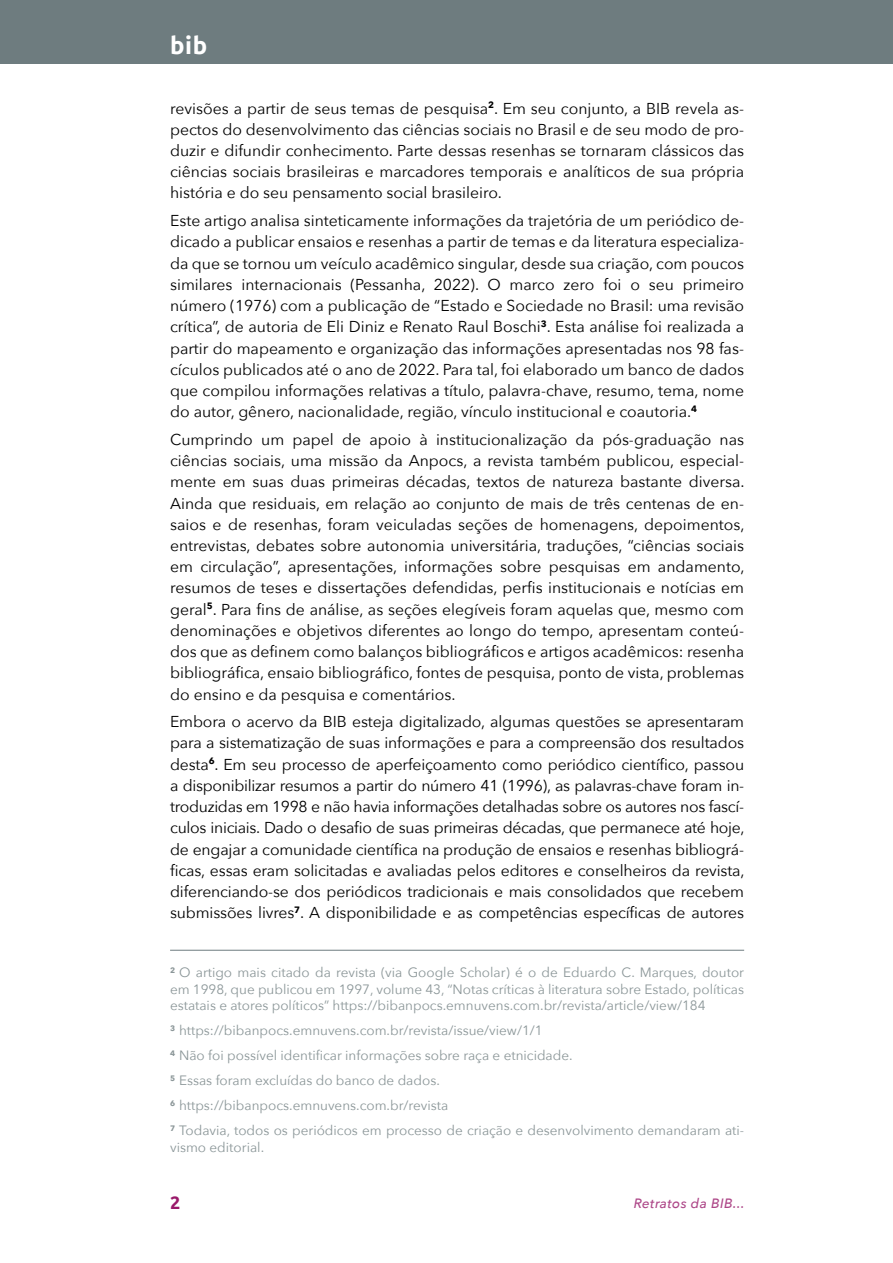
<style>
.page{position:relative;width:893px;height:1263px;background:#fff}
.page>*{position:absolute;margin:0;border:0;box-sizing:border-box;transform-origin:0 0}
.t1{font:700 24px "Ubuntu";color:#fff}
.t2{font:700 18px "Ubuntu";color:#99196a}
.t3{font:15.75px/21.3px "Avenir Next";color:#000;text-align:justify}
.t4{font:13.5px/25px "Avenir Next";color:#8b9698;text-align:justify}
.t5{font:italic 500 13.5px "Avenir Next";letter-spacing:.03em;color:#ad4788}
</style>
<div class="page">
<div style="left:0;top:0;width:893px;height:64px;background:#6e7c7f"></div>
<hr style="left:170px;top:950px;width:574px;height:1px;background:#6e7c7f">
<h1 class="t1" style="left:170px;top:31px;width:39px">bib</h1>
<p class="t3" style="left:170px;top:97px;width:576px">revisões a partir de seus temas de pesquisa<sup>2</sup>. Em seu conjunto, a BIB revela as&shy;pectos do desenvolvimento das ciências sociais no Brasil e de seu modo de pro&shy;duzir e difundir conhecimento. Parte dessas resenhas se tornaram clássicos das ciências sociais brasileiras e marcadores temporais e analíticos de sua própria história e do seu pensamento social brasileiro.</p>
<p class="t3" style="left:170px;top:209px;width:576px">Este artigo analisa sinteticamente informações da trajetória de um periódico de&shy;dicado a publicar ensaios e resenhas a partir de temas e da literatura especializa&shy;da que se tornou um veículo acadêmico singular, desde sua criação, com poucos similares internacionais (Pessanha, 2022). O marco zero foi o seu primeiro número (1976) com a publicação de “Estado e Sociedade no Brasil: uma revisão crítica”, de autoria de Eli Diniz e Renato Raul Boschi<sup>3</sup>. Esta análise foi realizada a partir do mapeamento e organização das informações apresentadas nos 98 fas&shy;cículos publicados até o ano de 2022. Para tal, foi elaborado um banco de dados que compilou informações relativas a título, palavra-chave, resumo, tema, nome do autor, gênero, nacionalidade, região, vínculo institucional e coautoria.<sup>4</sup></p>
<p class="t3" style="left:170px;top:428px;width:576px">Cumprindo um papel de apoio à institucionalização da pós-graduação nas ciências sociais, uma missão da Anpocs, a revista também publicou, especial&shy;mente em suas duas primeiras décadas, textos de natureza bastante diversa.<br>Ainda que residuais, em relação ao conjunto de mais de três centenas de en&shy;saios e de resenhas, foram veiculadas seções de homenagens, depoimentos, entrevistas, debates sobre autonomia universitária, traduções, “ciências sociais em circulação”, apresentações, informações sobre pesquisas em andamento, resumos de teses e dissertações defendidas, perfis institucionais e notícias em geral<sup>5</sup>. Para fins de análise, as seções elegíveis foram aquelas que, mesmo com denominações e objetivos diferentes ao longo do tempo, apresentam conteú&shy;dos que as definem como balanços bibliográficos e artigos acadêmicos: resenha bibliográfica, ensaio bibliográfico, fontes de pesquisa, ponto de vista, problemas do ensino e da pesquisa e comentários.</p>
<p class="t3" style="left:170px;top:710px;width:576px">Embora o acervo da BIB esteja digitalizado, algumas questões se apresentaram para a sistematização de suas informações e para a compreensão dos resultados desta<sup>6</sup>. Em seu processo de aperfeiçoamento como periódico científico, passou a disponibilizar resumos a partir do número 41 (1996), as palavras-chave foram in&shy;troduzidas em 1998 e não havia informações detalhadas sobre os autores nos fascí&shy;culos iniciais. Dado o desafio de suas primeiras décadas, que permanece até hoje, de engajar a comunidade científica na produção de ensaios e resenhas bibliográ&shy;ficas, essas eram solicitadas e avaliadas pelos editores e conselheiros da revista, diferenciando-se dos periódicos tradicionais e mais consolidados que recebem submissões livres<sup>7</sup>. A disponibilidade e as competências específicas de autores</p>
<p class="t4" style="left:170px;top:964px;width:576px;line-height:16.5px"><sup>2</sup> O artigo mais citado da revista (via Google Scholar) é o de Eduardo C. Marques, doutor em 1998, que publicou em 1997, volume 43, “Notas críticas à literatura sobre Estado, políticas estatais e atores políticos” https://bibanpocs.emnuvens.com.br/revista/article/view/184</p>
<p class="t4" style="left:170px;top:1017px;width:576px;text-align:left"><sup>3</sup> https://bibanpocs.emnuvens.com.br/revista/issue/view/1/1<br><sup>4</sup> Não foi possível identificar informações sobre raça e etnicidade.<br><sup>5</sup> Essas foram excluídas do banco de dados.<br><sup>6</sup> https://bibanpocs.emnuvens.com.br/revista<br><sup>7</sup> Todavia, todos os periódicos em processo de criação e desenvolvimento demandaram ati-</p>
<p class="t4" style="left:170px;top:1134px;width:96px">vismo editorial.</p>
<p class="t2" style="left:170px;top:1191px;width:12px">2</p>
<p class="t5" style="left:634px;top:1192px;width:112px">Retratos da BIB...</p>
</div>
